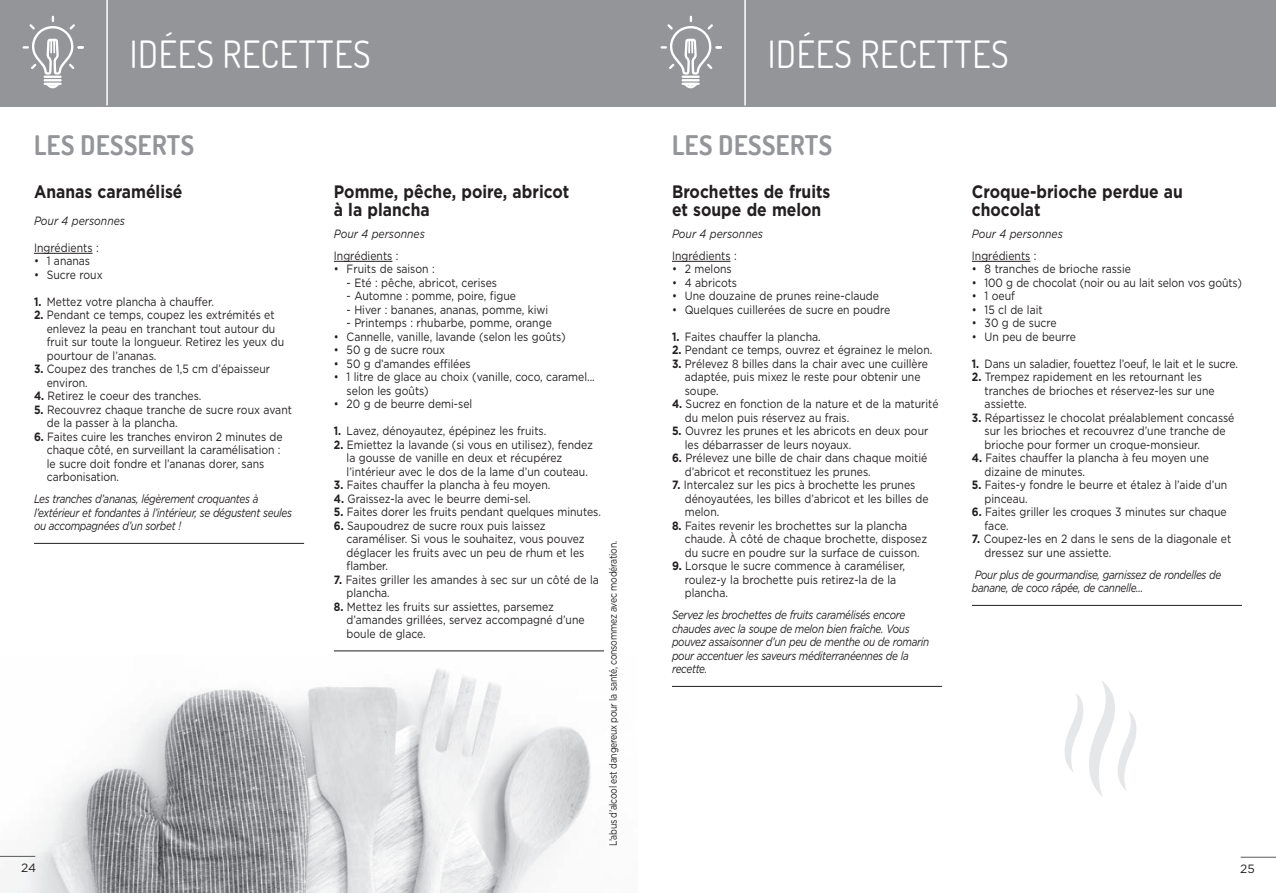
<style>
.page{position:relative;width:1276px;height:893px;background:#fff}
.page>*{position:absolute;margin:0;border:0;box-sizing:border-box;transform-origin:0 0}
.t1{font:37.5px "Dosis";letter-spacing:.02em;color:#fff;scale:.95 1}
.t2{font:700 27px "Dosis";letter-spacing:.02em;color:#939598;scale:.95 1}
.t3{font:700 18px/18px "Gotham HTF";color:#231f20;scale:.87 1}
.t4{font:12px/13.5px "Gotham HTF";color:#231f20;scale:.87 1}
.t5{font:italic 12px/13.5px "Gotham HTF";letter-spacing:-.03em;color:#231f20;scale:.83 1}
.t6{font:italic 12px "Gotham HTF";color:#231f20;scale:.87 1}
.t7{font:12px "Gotham HTF";color:#231f20}
.t8{font:10.5px "Gotham HTF";letter-spacing:-.03em;color:#231f20;scale:.83 1}
.s1{font-weight:700}
</style>
<div class="page">
<img style="left:0;top:669px;width:591px;height:224px">
<hr style="left:1240px;top:857px;width:36px;height:1px;background:#57585a">
<hr style="left:0;top:856px;width:35px;height:1px;background:#57585a">
<div style="left:0;top:0;width:638px;height:106px;background:#939598"></div>
<svg style="left:22px;top:16px;width:62px;height:73px"></svg>
<hr style="left:106px;top:0;width:2px;height:105px;background:#fff">
<div style="left:638px;top:0;width:638px;height:106px;background:#939598"></div>
<svg style="left:660px;top:16px;width:62px;height:73px"></svg>
<hr style="left:744px;top:0;width:2px;height:105px;background:#fff">
<hr style="left:34px;top:253px;width:59px;height:1px;background:#231f20">
<hr style="left:34px;top:543px;width:270px;height:1px;background:#231f20">
<hr style="left:334px;top:261px;width:58px;height:1px;background:#231f20">
<hr style="left:334px;top:650px;width:270px;height:1px;background:#231f20">
<hr style="left:672px;top:261px;width:58px;height:1px;background:#231f20">
<hr style="left:672px;top:686px;width:270px;height:1px;background:#231f20">
<hr style="left:972px;top:261px;width:58px;height:1px;background:#231f20">
<hr style="left:972px;top:605px;width:270px;height:1px;background:#231f20">
<svg style="left:1065px;top:681px;width:71px;height:116px"></svg>
<h1 class="t1" style="left:130px;top:30px;width:255px">IDÉES RECETTES</h1>
<h1 class="t1" style="left:767px;top:30px;width:255px">IDÉES RECETTES</h1>
<h2 class="t2" style="left:34px;top:128px;width:170px">LES DESSERTS</h2>
<h3 class="t3" style="left:34px;top:182px;width:172px">Ananas caramélisé</h3>
<p class="t6" style="left:34px;top:214px;width:106px">Pour 4 personnes</p>
<p class="t4" style="left:34px;top:241px;width:76px">I ngrédients :</p>
<p class="t4" style="left:34px;top:254px;width:66px">• 1 ananas</p>
<p class="t4" style="left:34px;top:268px;width:80px">• Sucre roux</p>
<p class="t4" style="left:34px;top:295px;width:208px"><span class="s1">1.</span> Mettez votre plancha à chauffer.</p>
<p class="t4" style="left:47px;top:308px;width:274px;text-indent:-13px"><span class="s1">2.</span> Pendant ce temps, coupez les extrémités et enlevez la peau en tranchant tout autour du fruit sur toute la longueur. Retirez les yeux du pourtour de l’ananas.</p>
<p class="t4" style="left:47px;top:362px;width:258px;text-indent:-13px"><span class="s1">3.</span> Coupez des tranches de 1,5 cm d’épaisseur environ.</p>
<p class="t4" style="left:34px;top:389px;width:194px"><span class="s1">4.</span> Retirez le coeur des tranches.</p>
<p class="t4" style="left:47px;top:403px;width:283px;text-indent:-13px"><span class="s1">5.</span> Recouvrez chaque tranche de sucre roux avant de la passer à la plancha.</p>
<p class="t4" style="left:47px;top:430px;width:273px;text-indent:-13px"><span class="s1">6.</span> Faites cuire les tranches environ 2 minutes de chaque côté, en surveillant la caramélisation : le sucre doit fondre et l’ananas dorer, sans carbonisation.</p>
<p class="t5" style="left:34px;top:492px;width:312px">Les tranches d’ananas, légèrement croquantes à l’extérieur et fondantes à l’intérieur, se dégustent seules ou accompagnées d’un sorbet !</p>
<h3 class="t3" style="left:334px;top:182px;width:272px">Pomme, pêche, poire, abricot à la plancha</h3>
<p class="t6" style="left:334px;top:227px;width:106px">Pour 4 personnes</p>
<p class="t4" style="left:334px;top:249px;width:76px">I ngrédients :</p>
<p class="t4" style="left:334px;top:262px;width:117px">• Fruits de saison :</p>
<p class="t4" style="left:347px;top:276px;width:174px">- Eté : pêche, abricot, cerises</p>
<p class="t4" style="left:347px;top:289px;width:196px">- Automne : pomme, poire, figue</p>
<p class="t4" style="left:347px;top:303px;width:233px">- H iver : bananes, ananas, pomme, kiwi</p>
<p class="t4" style="left:347px;top:316px;width:237px">- Printemps : rhubarbe, pomme, orange</p>
<p class="t4" style="left:334px;top:330px;width:268px">• Cannelle, vanille, lavande (selon les goûts)</p>
<p class="t4" style="left:334px;top:343px;width:130px">• 50 g de sucre roux</p>
<p class="t4" style="left:334px;top:357px;width:159px">• 50 g d’amandes effilées</p>
<p class="t4" style="left:347px;top:370px;width:287px;text-indent:-13px">• 1 litre de glace au choix (vanille, coco, caramel... selon les goûts)</p>
<p class="t4" style="left:334px;top:397px;width:161px">• 20 g de beurre demi-sel</p>
<p class="t4" style="left:334px;top:424px;width:246px"><span class="s1">1.</span> Lavez, dénoyautez, épépinez les fruits.</p>
<p class="t4" style="left:347px;top:438px;width:285px;text-indent:-13px"><span class="s1">2.</span> Emiettez la lavande (si vous en utilisez), fendez la gousse de vanille en deux et récupérez l’intérieur avec le dos de la lame d’un couteau.</p>
<p class="t4" style="left:334px;top:478px;width:250px"><span class="s1">3.</span> Faites chauffer la plancha à feu moyen.</p>
<p class="t4" style="left:334px;top:492px;width:228px"><span class="s1">4.</span> Graissez-la avec le beurre demi-sel.</p>
<p class="t4" style="left:334px;top:505px;width:308px"><span class="s1">5.</span> Faites dorer les fruits pendant quelques minutes.</p>
<p class="t4" style="left:347px;top:519px;width:275px;text-indent:-13px"><span class="s1">6.</span> Saupoudrez de sucre roux puis laissez caraméliser. Si vous le souhaitez, vous pouvez déglacer les fruits avec un peu de rhum et les flamber.</p>
<p class="t4" style="left:347px;top:573px;width:291px;text-indent:-13px"><span class="s1">7.</span> Faites griller les amandes à sec sur un côté de la plancha.</p>
<p class="t4" style="left:347px;top:600px;width:275px;text-indent:-13px"><span class="s1">8.</span> Mettez les fruits sur assiettes, parsemez d’amandes grillées, servez accompagné d’une boule de glace.</p>
<p class="t8" style="left:607px;top:846px;width:369px;rotate:-90deg">L’abus d’alcool est dangereux pour la santé, consommez avec modération.</p>
<h2 class="t2" style="left:672px;top:128px;width:170px">LES DESSERTS</h2>
<h3 class="t3" style="left:672px;top:182px;width:184px">Brochettes de fruits et soupe de melon</h3>
<p class="t6" style="left:672px;top:227px;width:106px">Pour 4 personnes</p>
<p class="t4" style="left:672px;top:249px;width:76px">I ngrédients :</p>
<p class="t4" style="left:672px;top:262px;width:70px">• 2 melons</p>
<p class="t4" style="left:672px;top:276px;width:76px">• 4 abricots</p>
<p class="t4" style="left:672px;top:289px;width:239px">• U ne douzaine de prunes reine-claude</p>
<p class="t4" style="left:672px;top:303px;width:252px">• Quelques cuillerées de sucre en poudre</p>
<p class="t4" style="left:672px;top:330px;width:172px"><span class="s1">1.</span> Faites chauffer la plancha.</p>
<p class="t4" style="left:672px;top:343px;width:301px"><span class="s1">2.</span> Pendant ce temps, ouvrez et égrainez le melon.</p>
<p class="t4" style="left:685px;top:357px;width:281px;text-indent:-13px"><span class="s1">3.</span> Prélevez 8 billes dans la chair avec une cuillère adaptée, puis mixez le reste pour obtenir une soupe.</p>
<p class="t4" style="left:685px;top:397px;width:293px;text-indent:-13px"><span class="s1">4.</span> Sucrez en fonction de la nature et de la maturité du melon puis réservez au frais.</p>
<p class="t4" style="left:685px;top:424px;width:281px;text-indent:-13px"><span class="s1">5.</span> Ouvrez les prunes et les abricots en deux pour les débarrasser de leurs noyaux.</p>
<p class="t4" style="left:685px;top:451px;width:280px;text-indent:-13px"><span class="s1">6.</span> Prélevez une bille de chair dans chaque moitié d’abricot et reconstituez les prunes.</p>
<p class="t4" style="left:685px;top:478px;width:282px;text-indent:-13px"><span class="s1">7.</span> I ntercalez sur les pics à brochette les prunes dénoyautées, les billes d’abricot et les billes de melon.</p>
<p class="t4" style="left:685px;top:519px;width:280px;text-indent:-13px"><span class="s1">8.</span> Faites revenir les brochettes sur la plancha chaude. À côté de chaque brochette, disposez du sucre en poudre sur la surface de cuisson.</p>
<p class="t4" style="left:685px;top:559px;width:255px;text-indent:-13px"><span class="s1">9.</span> Lorsque le sucre commence à caraméliser, roulez-y la brochette puis retirez-la de la plancha.</p>
<p class="t5" style="left:672px;top:608px;width:311px">Servez les brochettes de fruits caramélisés encore chaudes avec la soupe de melon bien fraîche. Vous pouvez assaisonner d’un peu de menthe ou de romarin pour accentuer les saveurs méditerranéennes de la recette.</p>
<h3 class="t3" style="left:972px;top:182px;width:244px">Croque-brioche perdue au chocolat</h3>
<p class="t6" style="left:972px;top:227px;width:106px">Pour 4 personnes</p>
<p class="t4" style="left:972px;top:249px;width:76px">I ngrédients :</p>
<p class="t4" style="left:972px;top:262px;width:184px">• 8 tranches de brioche rassie</p>
<p class="t4" style="left:972px;top:276px;width:312px">• 100 g de chocolat (noir ou au lait selon vos goûts)</p>
<p class="t4" style="left:972px;top:289px;width:51px">• 1 oeuf</p>
<p class="t4" style="left:972px;top:303px;width:83px">• 15 cl de lait</p>
<p class="t4" style="left:972px;top:316px;width:99px">• 30 g de sucre</p>
<p class="t4" style="left:972px;top:330px;width:121px">• U n peu de beurre</p>
<p class="t4" style="left:972px;top:357px;width:307px"><span class="s1">1.</span> Dans un saladier, fouettez l’oeuf, le lait et le sucre.</p>
<p class="t4" style="left:984px;top:370px;width:266px;text-indent:-13px"><span class="s1">2.</span> Trempez rapidement en les retournant les tranches de brioches et réservez-les sur une assiette.</p>
<p class="t4" style="left:984px;top:411px;width:289px;text-indent:-13px"><span class="s1">3.</span> Répartissez le chocolat préalablement concassé sur les brioches et recouvrez d’une tranche de brioche pour former un croque-monsieur.</p>
<p class="t4" style="left:984px;top:451px;width:259px;text-indent:-13px"><span class="s1">4.</span> Faites chauffer la plancha à feu moyen une dizaine de minutes.</p>
<p class="t4" style="left:984px;top:478px;width:280px;text-indent:-13px"><span class="s1">5.</span> Faites-y fondre le beurre et étalez à l’aide d’un pinceau.</p>
<p class="t4" style="left:984px;top:505px;width:280px;text-indent:-13px"><span class="s1">6.</span> Faites griller les croques 3 minutes sur chaque face.</p>
<p class="t4" style="left:984px;top:532px;width:285px;text-indent:-13px"><span class="s1">7.</span> Coupez-les en 2 dans le sens de la diagonale et dressez sur une assiette.</p>
<p class="t5" style="left:972px;top:568px;width:302px">Pour plus de gourmandise, garnissez de rondelles de banane, de coco râpée, de cannelle...</p>
<p class="t7" style="left:21px;top:861px;width:16px">24</p>
<p class="t7" style="left:1240px;top:862px;width:16px">25</p>
</div>
